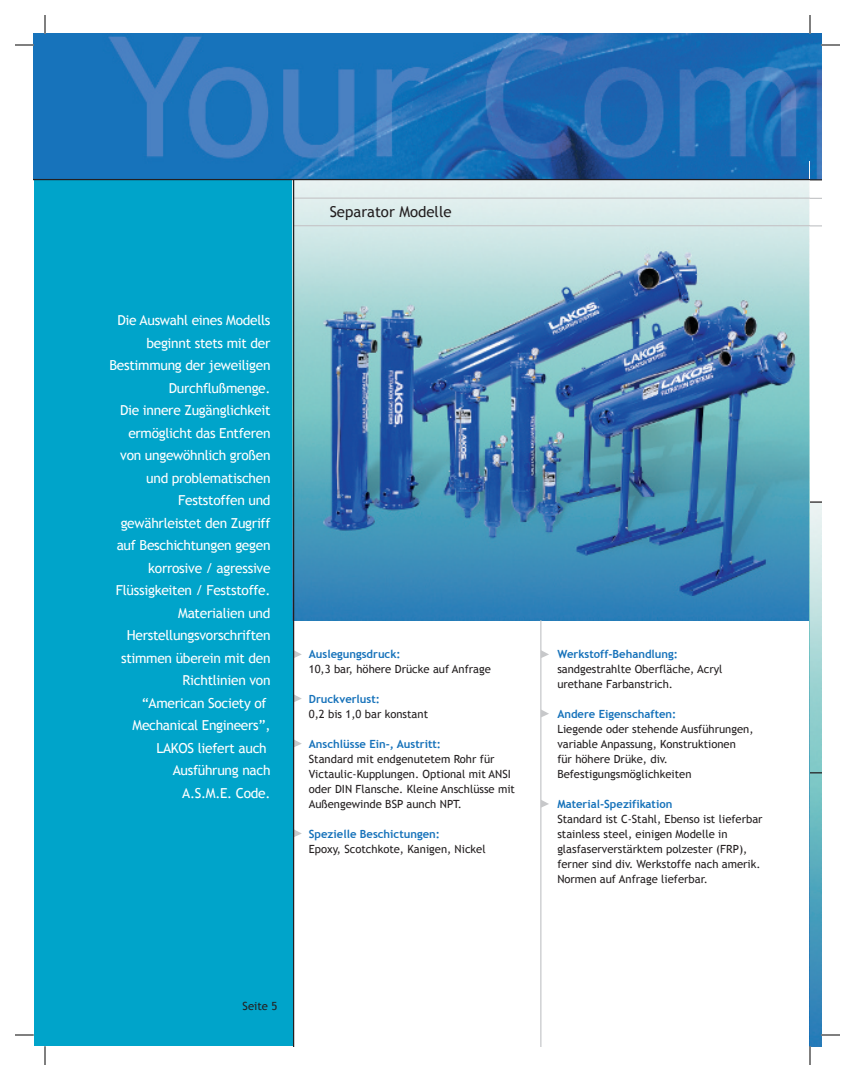
<style>
.page{position:relative;width:855px;height:1080px;background:#fff}
.page>*{position:absolute;margin:0;border:0;box-sizing:border-box;transform-origin:0 0}
.t1{font:15px "Trebuchet MS";color:#231f20}
.t2{font:13.75px/22.5px "Trebuchet MS";letter-spacing:-.02em;color:#fff;text-align:right}
.t3{font:11.25px/15px "Trebuchet MS";color:#231f20}
.t4{font:700 11.25px "Trebuchet MS";color:#1672ba}
</style>
<div class="page">
<div style="left:34px;top:180px;width:260px;height:866px;background:#00a4ca"></div>
<img style="left:294px;top:180px;width:516px;height:440px">
<svg style="left:294px;top:650px;width:8px;height:8px"></svg>
<svg style="left:294px;top:694px;width:8px;height:8px"></svg>
<svg style="left:294px;top:739px;width:8px;height:8px"></svg>
<svg style="left:294px;top:829px;width:8px;height:8px"></svg>
<svg style="left:541px;top:650px;width:8px;height:8px"></svg>
<svg style="left:541px;top:709px;width:8px;height:8px"></svg>
<svg style="left:541px;top:800px;width:8px;height:8px"></svg>
<hr style="left:540px;top:620px;width:1px;height:426px;background:#c7c8ca">
<img style="left:34px;top:34px;width:787px;height:145px">
<img style="left:810px;top:161px;width:1px;height:37px">
<hr style="left:34px;top:179px;width:776px;height:1px;background:#231f20">
<hr style="left:294px;top:198px;width:516px;height:1px;background:#c7c8ca">
<hr style="left:294px;top:225px;width:516px;height:1px;background:#c7c8ca">
<hr style="left:293px;top:180px;width:1px;height:866px;background:#231f20">
<img style="left:810px;top:503px;width:11px;height:543px">
<svg style="left:810px;top:225px;width:11px;height:2px"></svg>
<svg style="left:810px;top:501px;width:11px;height:2px"></svg>
<svg style="left:15px;top:44px;width:19px;height:2px"></svg>
<svg style="left:821px;top:44px;width:19px;height:2px"></svg>
<svg style="left:15px;top:1034px;width:19px;height:2px"></svg>
<svg style="left:821px;top:1034px;width:19px;height:2px"></svg>
<svg style="left:44px;top:15px;width:2px;height:19px"></svg>
<svg style="left:44px;top:1046px;width:2px;height:19px"></svg>
<svg style="left:809px;top:15px;width:2px;height:19px"></svg>
<svg style="left:809px;top:1046px;width:2px;height:19px"></svg>
<p class="t2" style="left:109px;top:309px;width:163px">Die Auswahl eines Modells beginnt stets mit der<br>Bestimmung der jeweiligen<br>Durchflußmenge.<br>Die innere Zugänglichkeit ermöglicht das Entferen von ungewöhnlich großen und problematischen<br>Feststoffen und gewährleistet den Zugriff auf Beschichtungen gegen korrosive / agressive<br>Flüssigkeiten / Feststoffe.<br>Materialien und<br>Herstellungsvorschriften stimmen überein mit den<br>Richtlinien von<br>“American Society of<br>Mechanical Engineers”,<br>LAKOS liefert auch<br>Ausführung nach<br>A.S.M.E. Code.</p>
<h1 class="t1" style="left:330px;top:203px;width:123px">Separator Modelle</h1>
<p class="t4" style="left:309px;top:647px;width:93px">Auslegungsdruck:</p>
<p class="t3" style="left:309px;top:661px;width:184px">10,3 bar, höhere Drücke auf Anfrage</p>
<p class="t4" style="left:309px;top:692px;width:73px">Druckverlust:</p>
<p class="t3" style="left:309px;top:706px;width:121px">0,2 bis 1,0 bar konstant</p>
<p class="t4" style="left:309px;top:737px;width:134px">Anschlüsse Ein-, Austritt:</p>
<p class="t3" style="left:309px;top:751px;width:208px">Standard mit endgenutetem Rohr für Victaulic-Kupplungen. Optional mit ANSI oder DIN Flansche. Kleine Anschlüsse mit Außengewinde BSP aunch NPT.</p>
<p class="t4" style="left:309px;top:827px;width:133px">Spezielle Beschictungen:</p>
<p class="t3" style="left:309px;top:841px;width:178px">Epoxy, Scotchkote, Kanigen, Nickel</p>
<p class="t4" style="left:557px;top:647px;width:122px">Werkstoff-Behandlung:</p>
<p class="t3" style="left:557px;top:661px;width:167px">sandgestrahlte Oberfläche, Acryl urethane Farbanstrich.</p>
<p class="t4" style="left:557px;top:707px;width:121px">Andere Eigenschaften:</p>
<p class="t3" style="left:557px;top:721px;width:198px">Liegende oder stehende Ausführungen, variable Anpassung, Konstruktionen<br>für höhere Drüke, div.<br>Befestigungsmöglichkeiten</p>
<p class="t4" style="left:557px;top:797px;width:117px">Material-Spezifikation</p>
<p class="t3" style="left:557px;top:811px;width:207px">Standard ist C-Stahl, Ebenso ist lieferbar stainless steel, einigen Modelle in glasfaserverstärktem polzester (FRP), ferner sind div. Werkstoffe nach amerik.<br>Normen auf Anfrage lieferbar.</p>
<p class="t3" style="left:243px;top:998px;width:36px">Seite 5</p>
</div>
